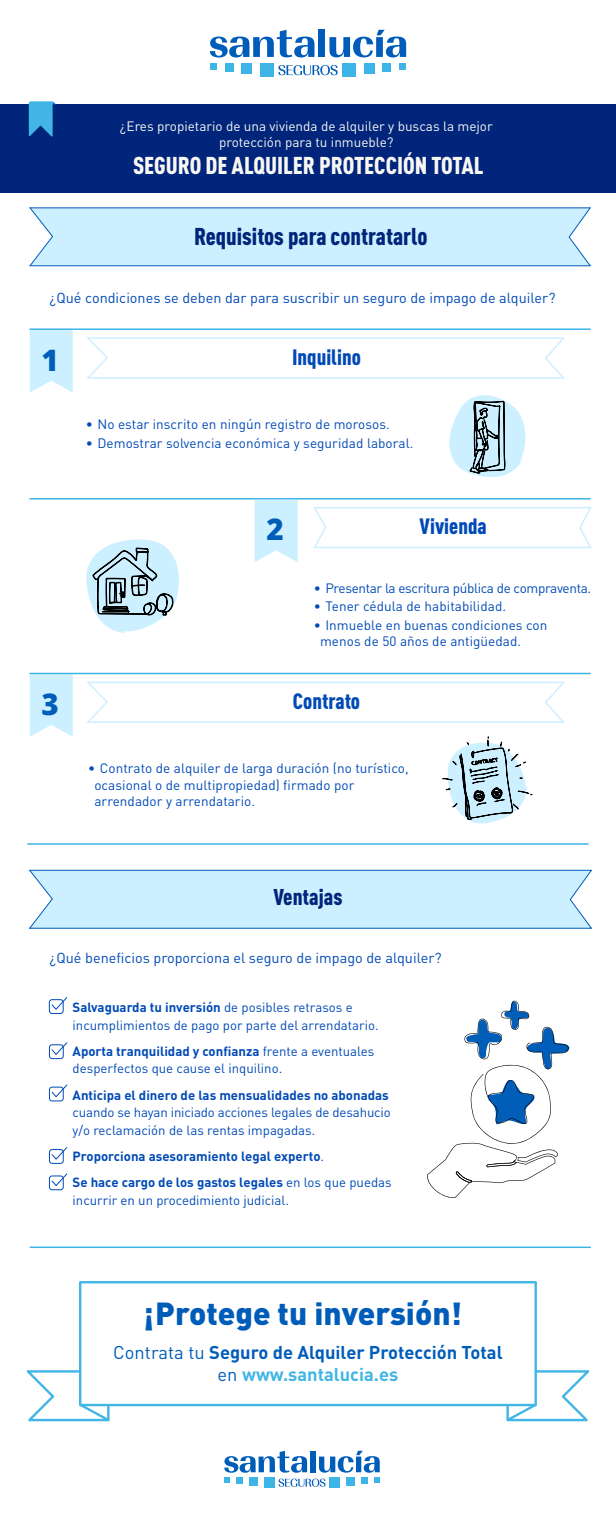
<style>
.page{position:relative;width:616px;height:1529px;background:#fff}
.page>*{position:absolute;margin:0;border:0;box-sizing:border-box;transform-origin:0 0}
.t1{font:900 31.5px "DIN Pro";color:#005cb9}
.t2{font:800 29.55px "Open Sans";color:#005eb8}
.t3{font:900 condensed 24px "DIN Pro";color:#f8f7f4}
.t4{font:900 condensed 24px "DIN Pro";color:#00257a}
.t5{font:900 condensed 22.5px "DIN Pro";color:#00257a}
.t6{font:900 condensed 21.9px "DIN Pro";color:#004ab7}
.t7{font:700 18.3px/22px "DIN Pro";color:#005cb9;text-align:center}
.t8{font:14.4px "DIN Pro";color:#004ab7}
.t9{font:13.5px/16.2px "DIN Pro";letter-spacing:.005em;color:#004ab7}
.t10{font:13.5px/16.2px "DIN Pro";color:#f8f7f4;text-align:center}
.t11{font:13.5px "DIN Pro";letter-spacing:-.025em;color:#004ab7}
.t12{font:13.2px/17.4px "DIN Pro";color:#004ab7}
.t13{font:700 13.2px/26.4px "DIN Pro";color:#004ab7}
.s1{font-weight:700}
.s2{font-weight:400}
.s3{color:#41b6e6}
</style>
<div class="page">
<svg style="left:29px;top:207px;width:562px;height:60px;background:#c7ebfc"></svg>
<div style="left:0;top:104px;width:616px;height:88px;background:#00257a"></div>
<div style="left:225px;top:64px;width:8px;height:8px;background:#3cb4e5"></div>
<div style="left:260px;top:64px;width:14px;height:13px;background:#3cb4e5"></div>
<svg style="left:210px;top:64px;width:6px;height:6px"></svg>
<div style="left:242px;top:64px;width:10px;height:10px;background:#3cb4e5"></div>
<div style="left:382px;top:64px;width:9px;height:8px;background:#3cb4e5"></div>
<div style="left:342px;top:64px;width:13px;height:13px;background:#3cb4e5"></div>
<div style="left:399px;top:64px;width:7px;height:6px;background:#3cb4e5"></div>
<div style="left:364px;top:64px;width:10px;height:10px;background:#3cb4e5"></div>
<svg style="left:210px;top:30px;width:104px;height:27px"></svg>
<div style="left:318px;top:30px;width:7px;height:27px;background:#005cb9"></div>
<svg style="left:329px;top:30px;width:77px;height:27px"></svg>
<svg style="left:278px;top:65px;width:59px;height:10px"></svg>
<div style="left:264px;top:1477px;width:11px;height:10px;background:#3cb4e5"></div>
<div style="left:329px;top:1477px;width:10px;height:10px;background:#3cb4e5"></div>
<svg style="left:224px;top:1450px;width:156px;height:36px"></svg>
<svg style="left:79px;top:1281px;width:458px;height:125px"></svg>
<svg style="left:26px;top:1368px;width:92px;height:54px"></svg>
<svg style="left:498px;top:1368px;width:92px;height:54px"></svg>
<hr style="left:107px;top:1405px;width:3px;height:14px;background:#41b6e6">
<svg style="left:29px;top:101px;width:27px;height:36px"></svg>
<svg style="left:86px;top:337px;width:479px;height:42px"></svg>
<hr style="left:30px;top:328px;width:560px;height:2px;background:#3cb4e5">
<hr style="left:30px;top:1246px;width:560px;height:1px;background:#3cb4e5">
<svg style="left:28px;top:869px;width:565px;height:60px;background:#c7ebfc"></svg>
<hr style="left:28px;top:843px;width:560px;height:1px;background:#3cb4e5">
<svg style="left:30px;top:330px;width:43px;height:62px;background:#d0f1ff"></svg>
<svg style="left:86px;top:539px;width:93px;height:94px"></svg>
<svg style="left:449px;top:395px;width:77px;height:83px"></svg>
<svg style="left:86px;top:681px;width:479px;height:42px"></svg>
<svg style="left:30px;top:674px;width:43px;height:62px;background:#d0f1fe"></svg>
<svg style="left:313px;top:507px;width:279px;height:42px"></svg>
<hr style="left:30px;top:672px;width:560px;height:2px;background:#3cb4e5">
<hr style="left:30px;top:498px;width:560px;height:1px;background:#3cb4e5">
<svg style="left:254px;top:500px;width:43px;height:62px;background:#d1f1ff"></svg>
<svg style="left:442px;top:736px;width:90px;height:88px"></svg>
<svg style="left:427px;top:1000px;width:142px;height:198px"></svg>
<div style="left:49px;top:1044px;width:15px;height:15px;border:1px solid #004ab7;border-radius:3px"></div>
<svg style="left:51px;top:1042px;width:17px;height:13px"></svg>
<div style="left:49px;top:999px;width:15px;height:14px;border:1px solid #004ab7;border-radius:3px"></div>
<svg style="left:51px;top:997px;width:17px;height:13px"></svg>
<div style="left:49px;top:1086px;width:15px;height:15px;border:1px solid #004ab7;border-radius:3px"></div>
<svg style="left:51px;top:1084px;width:17px;height:14px"></svg>
<div style="left:49px;top:1149px;width:15px;height:14px;border:1px solid #004ab7;border-radius:3px"></div>
<svg style="left:51px;top:1147px;width:17px;height:13px"></svg>
<div style="left:49px;top:1175px;width:15px;height:15px;border:1px solid #004ab7;border-radius:3px"></div>
<svg style="left:51px;top:1173px;width:17px;height:13px"></svg>
<p class="t10" style="left:120px;top:117px;width:374px">¿Eres propietario de una vivienda de alquiler y buscas la mejor protección para tu inmueble?</p>
<h3 class="t3" style="left:133px;top:147px;width:352px">SEGURO DE ALQUILER PROTECCIÓN TOTAL</h3>
<h3 class="t4" style="left:194px;top:218px;width:235px">Requisitos para contratarlo</h3>
<p class="t8" style="left:49px;top:286px;width:507px">¿Qué condiciones se deben dar para suscribir un seguro de impago de alquiler?</p>
<h2 class="t2" style="left:42px;top:337px;width:19px">1</h2>
<h3 class="t6" style="left:292px;top:340px;width:70px">Inquilino</h3>
<p class="t9" style="left:86px;top:415px;width:305px">• No estar inscrito en ningún registro de morosos.</p>
<p class="t9" style="left:86px;top:433px;width:329px">• Demostrar solvencia económica y seguridad laboral.</p>
<h2 class="t2" style="left:266px;top:507px;width:19px">2</h2>
<h3 class="t6" style="left:419px;top:509px;width:69px">Vivienda</h3>
<p class="t11" style="left:314px;top:577px;width:279px">• Presentar la escritura pública de compraventa.</p>
<p class="t9" style="left:314px;top:597px;width:194px">• Tener cédula de habitabilidad.</p>
<p class="t9" style="left:320px;top:615px;width:229px;text-indent:-6px">• Inmueble en buenas condiciones con menos de 50 años de antigüedad.</p>
<h2 class="t2" style="left:42px;top:681px;width:19px">3</h2>
<h3 class="t6" style="left:293px;top:684px;width:69px">Contrato</h3>
<p class="t9" style="left:94px;top:759px;width:316px;text-indent:-6px">• Contrato de alquiler de larga duración (no turístico, ocasional o de multipropiedad) firmado por arrendador y arrendatario.</p>
<h3 class="t5" style="left:273px;top:879px;width:71px">Ventajas</h3>
<p class="t8" style="left:49px;top:946px;width:394px">¿Qué beneficios proporciona el seguro de impago de alquiler?</p>
<p class="t12" style="left:73px;top:997px;width:307px"><span class="s1">Salvaguarda tu inversión</span> de posibles retrasos e incumplimientos de pago por parte del arrendatario.</p>
<p class="t12" style="left:73px;top:1041px;width:303px"><span class="s1">Aporta tranquilidad y confianza</span> frente a eventuales desperfectos que cause el inquilino.</p>
<p class="t13" style="left:73px;top:1080px;width:318px">Anticipa el dinero de las mensualidades no abonadas</p>
<p class="t12" style="left:73px;top:1102px;width:320px">cuando se hayan iniciado acciones legales de desahucio y/o reclamación de las rentas impagadas.</p>
<p class="t13" style="left:73px;top:1141px;width:320px">Proporciona asesoramiento legal experto<span class="s2">.<br></span>Se hace cargo de los gastos legales <span class="s2">en los que puedas</span></p>
<p class="t12" style="left:73px;top:1189px;width:218px">incurrir en un procedimiento judicial.</p>
<h1 class="t1" style="left:144px;top:1286px;width:320px">¡Protege tu inversión!</h1>
<h3 class="t7" style="left:113px;top:1339px;width:391px"><span class="s2">Contrata tu</span> Seguro de Alquiler Protección Total <span class="s2">en</span> <span class="s3">www.santalucia.es</span></h3>
</div>
